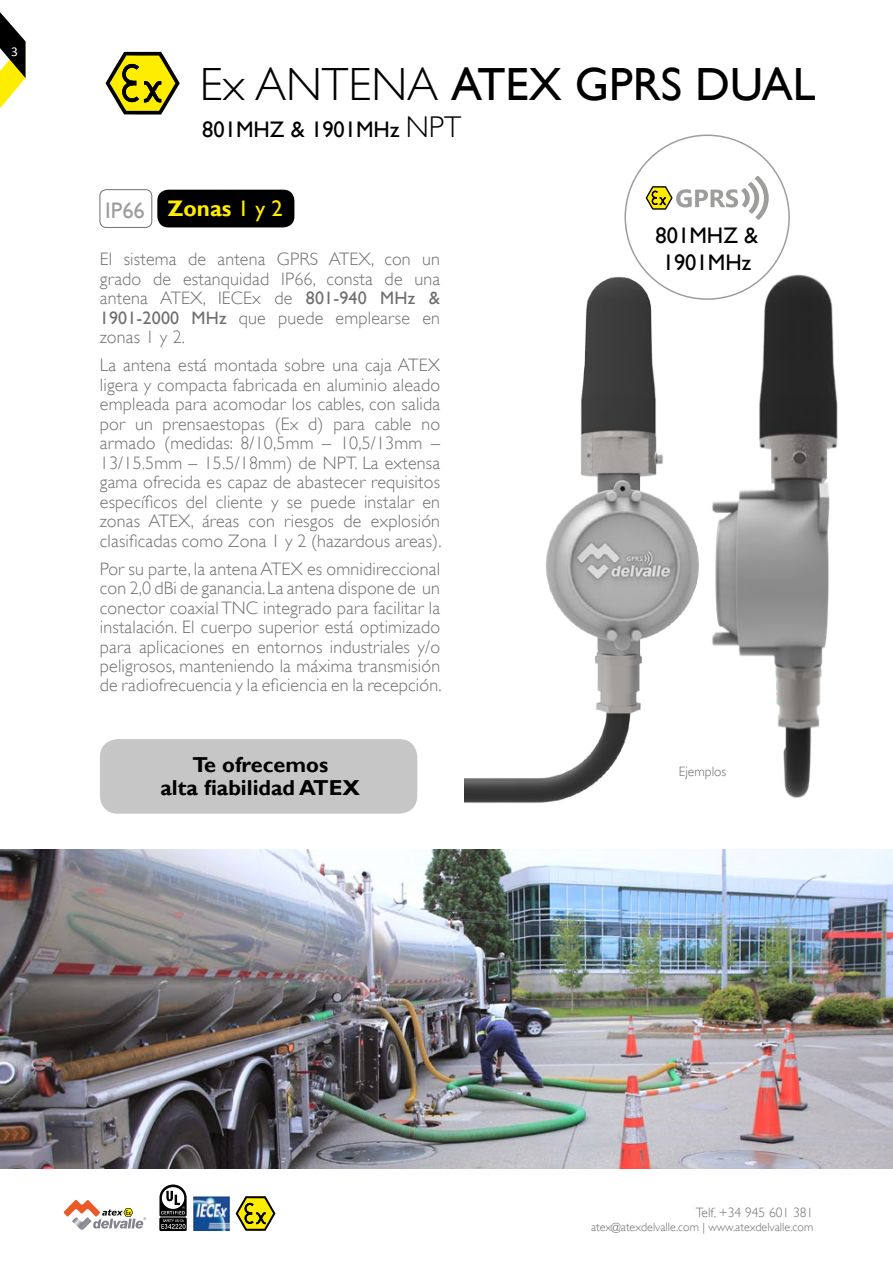
<style>
.page{position:relative;width:893px;height:1263px;background:#fff}
.page>*{position:absolute;margin:0;border:0;box-sizing:border-box;transform-origin:0 0}
.t1{font:46.5px "Gill Sans";color:#000}
.t2{font:22.5px/27px "Gill Sans";color:#000;text-align:center}
.t3{font:700 22.5px "Gill Sans";color:#ffed00}
.t4{font:700 21.6px "Gill Sans";color:#000}
.t5{font:300 18px/19.5px "Gill Sans";letter-spacing:.01em;color:#706f6f;text-align:justify}
.t6{font:300 13.5px "Gill Sans";color:#706f6f}
.t7{font:300 13.5px "Gill Sans";color:#706f6f}
.t8{font:13.5px "Calibri";color:#fff}
.t9{font:300 12px "Gill Sans";color:#706f6f}
.s1{font-weight:300}
.s2{font-weight:300;font-size:30px}
.s3{font-weight:400;color:#9d9d9c}
.s4{font-weight:400}
</style>
<div class="page">
<svg style="left:64px;top:1168px;width:747px;height:1px"></svg>
<svg style="left:0;top:12px;width:26px;height:96px"></svg>
<svg style="left:63px;top:1200px;width:83px;height:28px"></svg>
<svg style="left:236px;top:1196px;width:39px;height:35px"></svg>
<img style="left:194px;top:1197px;width:35px;height:34px">
<svg style="left:159px;top:1184px;width:28px;height:47px"></svg>
<svg style="left:106px;top:52px;width:74px;height:63px"></svg>
<div style="left:100px;top:739px;width:317px;height:75px;background:#c6c6c6;border-radius:18px"></div>
<img style="left:0;top:850px;width:893px;height:318px">
<div style="left:157px;top:190px;width:137px;height:37px;background:#000;border-radius:11px"></div>
<div style="left:100px;top:189px;width:52px;height:39px;border:1px solid #706f6f;border-radius:6px"></div>
<img style="left:714px;top:253px;width:124px;height:546px">
<img style="left:465px;top:264px;width:249px;height:539px">
<svg style="left:646px;top:176px;width:123px;height:44px"></svg>
<p class="t8" style="left:11px;top:43px;width:8px">3</p>
<h1 class="t1" style="left:200px;top:57px;width:526px"><span class="s1">Ex ANTENA</span> ATEX GPRS DUAL</h1>
<p class="t2" style="left:202px;top:117px;width:261px">801MHz &amp; 1901MHz <span class="s2">NPT</span></p>
<p class="t3" style="left:105px;top:195px;width:179px"><span class="s3">IP66</span> Zonas <span class="s4">1 y 2</span></p>
<p class="t5" style="left:100px;top:249px;width:342px">El sistema de antena GPRS ATEX, con un grado de estanquidad IP66, consta de una antena ATEX, IECEx de <span class="s4">801-940 MHz &amp; 1901-2000 MHz</span> que puede emplearse en zonas 1 y 2.</p>
<p class="t5" style="left:100px;top:355px;width:343px">La antena está montada sobre una caja ATEX ligera y compacta fabricada en aluminio aleado empleada para acomodar los cables, con salida por un prensaestopas (Ex d) para cable no armado (medidas: 8/10,5mm – 10,5/13mm – 13/15.5mm – 15.5/18mm) de NPT. La extensa gama ofrecida es capaz de abastecer requisitos específicos del cliente y se puede instalar en zonas ATEX, áreas con riesgos de explosión clasificadas como Zona 1 y 2 (hazardous areas).</p>
<p class="t5" style="left:100px;top:559px;width:343px">Por su parte, la antena ATEX es omnidireccional con 2,0 dBi de ganancia. La antena dispone de un conector coaxial TNC integrado para facilitar la instalación. El cuerpo superior está optimizado para aplicaciones en entornos industriales y/o peligrosos, manteniendo la máxima transmisión de radiofrecuencia y la eficiencia en la recepción.</p>
<p class="t4" style="left:192px;top:752px;width:137px">Te ofrecemos</p>
<p class="t4" style="left:160px;top:775px;width:201px">alta fiabilidad ATEX</p>
<p class="t2" style="left:656px;top:222px;width:104px">801MHz &amp;<br>1901MHz</p>
<p class="t7" style="left:679px;top:764px;width:49px">Ejemplos</p>
<p class="t6" style="left:696px;top:1205px;width:119px">Telf. +34 945 601 381</p>
<p class="t9" style="left:591px;top:1220px;width:224px">atex@atexdelvalle.com | www.atexdelvalle.com</p>
</div>
